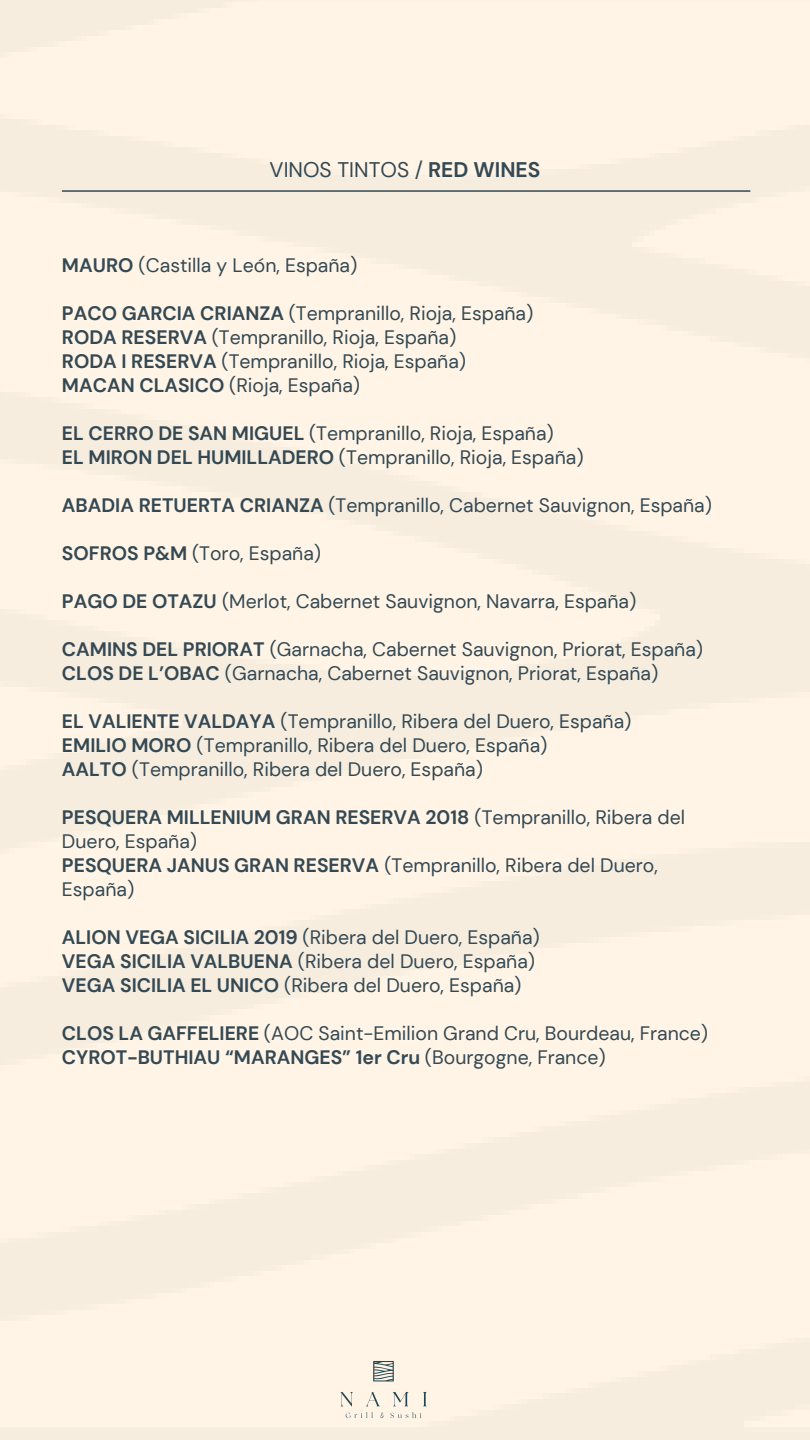
<style>
.page{position:relative;width:810px;height:1440px;background:#fff}
.page>*{position:absolute;margin:0;border:0;box-sizing:border-box;transform-origin:0 0}
.t1{font:21.1px "DM Sans";color:#344954}
.t2{font:19.4px/24px "DM Sans";color:#344954}
.t3{font:700 19.4px "DM Sans";color:#344954}
.s1{font-weight:700}
.s2{font-weight:400}
</style>
<div class="page">
<hr style="left:62px;top:190px;width:688px;height:2px;background:#344954">
<img style="left:303px;top:1318px;width:160px;height:122px">
<p class="t1" style="left:270px;top:157px;width:272px">VINOS TINTOS / <span class="s1">RED WINES</span></p>
<p class="t2" style="left:62px;top:253px;width:297px"><span class="s1">MAURO</span> (Castilla y León, España)</p>
<h1 class="t2" style="left:62px;top:301px;width:473px"><span class="s1">PACO GARCIA CRIANZA</span> (Tempranillo, Rioja, España)</h1>
<p class="t2" style="left:62px;top:325px;width:396px"><span class="s1">RODA RESERVA</span> (Tempranillo, Rioja, España)</p>
<p class="t2" style="left:62px;top:349px;width:406px"><span class="s1">RODA I RESERVA</span> (Tempranillo, Rioja, España)</p>
<p class="t2" style="left:62px;top:373px;width:300px"><span class="s1">MACAN CLASICO</span> (Rioja, España)</p>
<p class="t2" style="left:62px;top:421px;width:493px"><span class="s1">EL CERRO DE SAN MIGUEL</span> (Tempranillo, Rioja, España)</p>
<p class="t2" style="left:62px;top:445px;width:523px"><span class="s1">EL MIRON DEL HUMILLADERO</span> (Tempranillo, Rioja, España)</p>
<p class="t2" style="left:62px;top:493px;width:652px"><span class="s1">ABADIA RETUERTA CRIANZA</span> (Tempranillo, Cabernet Sauvignon, España)</p>
<p class="t2" style="left:62px;top:541px;width:261px"><span class="s1">SOFROS P&amp;M</span> (Toro, España)</p>
<p class="t2" style="left:62px;top:589px;width:576px"><span class="s1">PAGO DE OTAZU</span> (Merlot, Cabernet Sauvignon, Navarra, España)</p>
<p class="t2" style="left:62px;top:637px;width:643px"><span class="s1">CAMINS DEL PRIORAT</span> (Garnacha, Cabernet Sauvignon, Priorat, España)</p>
<p class="t2" style="left:62px;top:661px;width:598px"><span class="s1">CLOS DE L’OBAC</span> (Garnacha, Cabernet Sauvignon, Priorat, España)</p>
<p class="t2" style="left:62px;top:709px;width:571px"><span class="s1">EL VALIENTE VALDAYA</span> (Tempranillo, Ribera del Duero, España)</p>
<p class="t2" style="left:62px;top:733px;width:487px"><span class="s1">EMILIO MORO</span> (Tempranillo, Ribera del Duero, España)</p>
<p class="t2" style="left:62px;top:757px;width:422px"><span class="s1">AALTO</span> (Tempranillo, Ribera del Duero, España)</p>
<p class="t2" style="left:62px;top:805px;width:625px"><span class="s1">PESQUERA MILLENIUM GRAN RESERVA 2018</span> (Tempranillo, Ribera del<br>Duero, España)</p>
<p class="t2" style="left:62px;top:853px;width:597px"><span class="s1">PESQUERA JANUS GRAN RESERVA</span> (Tempranillo, Ribera del Duero,<br>España)</p>
<p class="t2" style="left:62px;top:925px;width:479px"><span class="s1">ALION VEGA SICILIA 2019</span> (Ribera del Duero, España)</p>
<p class="t2" style="left:62px;top:949px;width:475px"><span class="s1">VEGA SICILIA VALBUENA</span> (Ribera del Duero, España)</p>
<p class="t2" style="left:62px;top:973px;width:461px"><span class="s1">VEGA SICILIA EL UNICO</span> (Ribera del Duero, España)</p>
<p class="t2" style="left:62px;top:1021px;width:648px"><span class="s1">CLOS LA GAFFELIERE</span> (AOC Saint-Emilion Grand Cru, Bourdeau, France)</p>
<p class="t3" style="left:62px;top:1044px;width:545px">CYROT-BUTHIAU “MARANGES” 1er Cru <span class="s2">(Bourgogne, France)</span></p>
</div>
